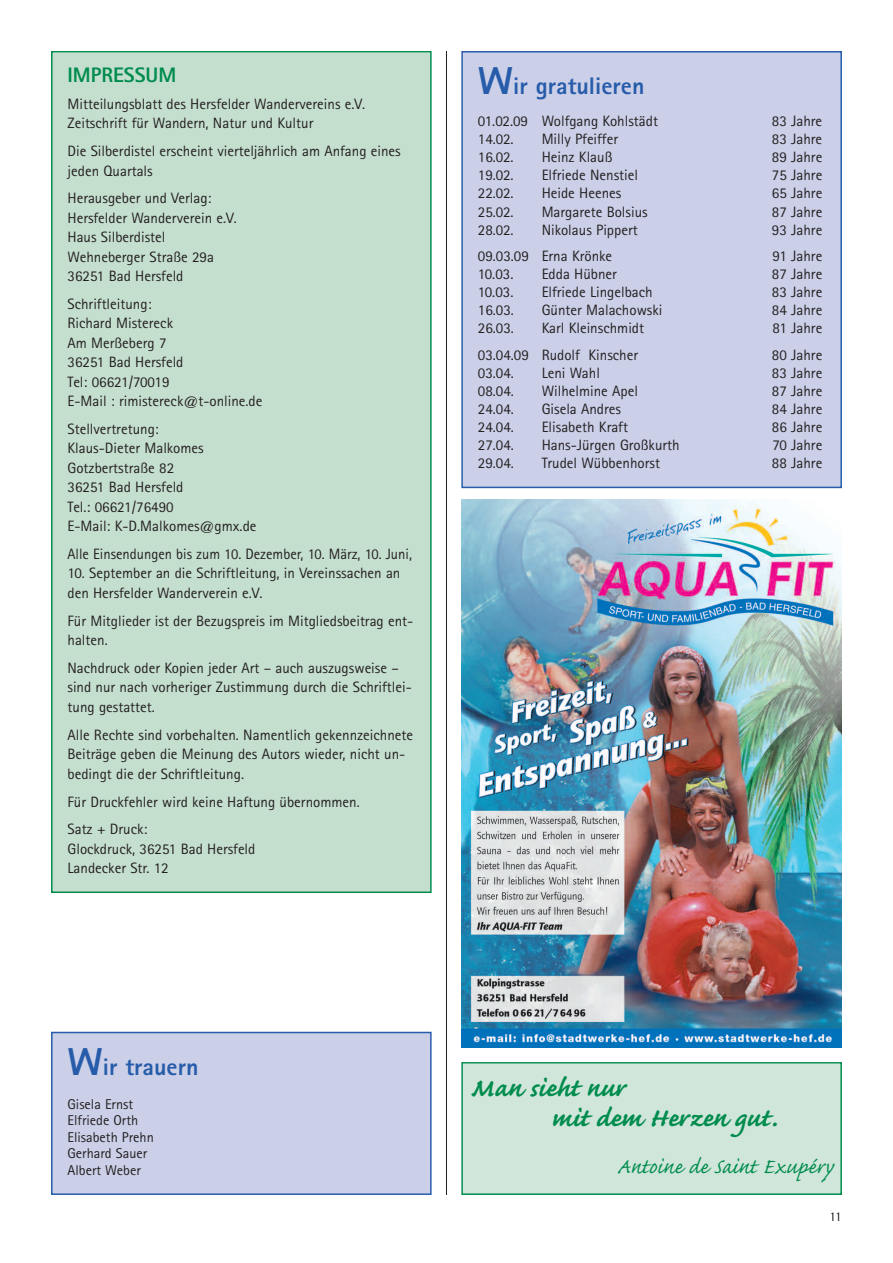
<style>
.page{position:relative;width:893px;height:1263px;background:#fff}
.page>*{position:absolute;margin:0;border:0;box-sizing:border-box;transform-origin:0 0}
.t1{font:700 33px/30px "Caflisch Script";letter-spacing:-.005em;color:#008c4e}
.t2{font:27px "Caflisch Script";color:#008c4e}
.t3{font:800 24px "Rotis Sans Serif";color:#275caa}
.t4{font:800 21px "Rotis Sans Serif";color:#008c4e}
.t5{font:15px/19.4px "Rotis Sans Serif";color:#231f20}
.t6{font:14.25px/16.5px "Rotis Sans Serif";color:#231f20}
.t7{font:13.5px "Rotis Semi Serif";color:#231f20}
.s1{font-size:39px}
</style>
<div class="page">
<hr style="left:446px;top:51px;width:1px;height:1144px;background:#231f20">
<div style="left:53px;top:53px;width:377px;height:838px;background:#c5dfcf"></div>
<div style="left:51px;top:51px;width:381px;height:842px;border:2px solid #008c4e"></div>
<div style="left:463px;top:53px;width:377px;height:434px;background:#cbd0e8"></div>
<div style="left:461px;top:51px;width:381px;height:437px;border:2px solid #275caa"></div>
<div style="left:53px;top:1033px;width:377px;height:160px;background:#cbd0e8"></div>
<div style="left:51px;top:1032px;width:381px;height:163px;border:2px solid #275caa"></div>
<div style="left:463px;top:1063px;width:377px;height:130px;background:#d1e6da"></div>
<div style="left:461px;top:1062px;width:381px;height:133px;border:2px solid #008c4e"></div>
<img style="left:461px;top:500px;width:381px;height:547px">
<h3 class="t4" style="left:68px;top:68px;width:110px">IMPRESSUM</h3>
<p class="t5" style="left:68px;top:95px;width:299px">Mitteilungsblatt des Hersfelder Wandervereins e.V.<br>Zeitschrift für Wandern, Natur und Kultur</p>
<p class="t5" style="left:68px;top:143px;width:335px">Die Silberdistel erscheint vierteljährlich am Anfang eines jeden Quartals</p>
<p class="t5" style="left:68px;top:190px;width:171px">Herausgeber und Verlag:<br>Hersfelder Wanderverein e.V.<br>Haus Silberdistel<br>Wehneberger Straße 29a<br>36251 Bad Hersfeld</p>
<p class="t5" style="left:68px;top:296px;width:196px">Schriftleitung:<br>Richard Mistereck<br>Am Merßeberg 7<br>36251 Bad Hersfeld<br>Tel: 06621/70019<br>E-Mail : rimistereck@t-online.de</p>
<p class="t5" style="left:68px;top:421px;width:191px">Stellvertretung:<br>Klaus-Dieter Malkomes<br>Gotzbertstraße 82<br>36251 Bad Hersfeld<br>Tel.: 06621/76490<br>E-Mail: K-D.Malkomes@gmx.de</p>
<p class="t5" style="left:68px;top:546px;width:346px">Alle Einsendungen bis zum 10. Dezember, 10. März, 10. Juni,</p>
<p class="t5" style="left:68px;top:565px;width:334px">10. September an die Schriftleitung, in Vereinssachen an den Hersfelder Wanderverein e.V.</p>
<p class="t5" style="left:68px;top:612px;width:347px">Für Mitglieder ist der Bezugspreis im Mitgliedsbeitrag ent&shy;halten.</p>
<p class="t5" style="left:68px;top:660px;width:346px">Nachdruck oder Kopien jeder Art – auch auszugsweise – sind nur nach vorheriger Zustimmung durch die Schriftlei&shy;tung gestattet.</p>
<p class="t5" style="left:68px;top:726px;width:347px">Alle Rechte sind vorbehalten. Namentlich gekennzeichnete<br>Beiträge geben die Meinung des Autors wieder, nicht un&shy;bedingt die der Schriftleitung.</p>
<p class="t5" style="left:68px;top:789px;width:294px;line-height:27.9px">Für Druckfehler wird keine Haftung übernommen.<br>Satz + Druck:</p>
<p class="t5" style="left:68px;top:841px;width:189px">Glockdruck, 36251 Bad Hersfeld<br>Landecker Str. 12</p>
<h3 class="t3" style="left:478px;top:78px;width:168px"><span class="s1">W</span>ir gratulieren</h3>
<p class="t5" style="left:478px;top:113px;width:182px">01.02.09 Wolfgang Kohlstädt</p>
<p class="t5" style="left:772px;top:113px;width:52px">83 Jahre</p>
<p class="t5" style="left:478px;top:131px;width:37px">14.02.</p>
<p class="t5" style="left:542px;top:131px;width:78px">Milly Pfeiffer</p>
<p class="t5" style="left:772px;top:131px;width:52px">83 Jahre</p>
<p class="t5" style="left:478px;top:149px;width:37px">16.02.</p>
<p class="t5" style="left:542px;top:149px;width:72px">Heinz Klauß</p>
<p class="t5" style="left:772px;top:149px;width:52px">89 Jahre</p>
<p class="t5" style="left:478px;top:167px;width:37px">19.02.</p>
<p class="t5" style="left:542px;top:167px;width:98px">Elfriede Nenstiel</p>
<p class="t5" style="left:772px;top:167px;width:52px">75 Jahre</p>
<p class="t5" style="left:478px;top:185px;width:37px">22.02.</p>
<p class="t5" style="left:542px;top:185px;width:81px">Heide Heenes</p>
<p class="t5" style="left:772px;top:185px;width:52px">65 Jahre</p>
<p class="t5" style="left:478px;top:203px;width:37px">25.02.</p>
<p class="t5" style="left:542px;top:203px;width:108px">Margarete Bolsius</p>
<p class="t5" style="left:772px;top:203px;width:52px">87 Jahre</p>
<p class="t5" style="left:478px;top:221px;width:37px">28.02.</p>
<p class="t5" style="left:542px;top:221px;width:98px">Nikolaus Pippert</p>
<p class="t5" style="left:772px;top:221px;width:52px">93 Jahre</p>
<p class="t5" style="left:478px;top:248px;width:136px">09.03.09 Erna Krönke</p>
<p class="t5" style="left:772px;top:248px;width:51px">91 Jahre</p>
<p class="t5" style="left:478px;top:266px;width:37px">10.03.</p>
<p class="t5" style="left:542px;top:266px;width:77px">Edda Hübner</p>
<p class="t5" style="left:772px;top:266px;width:52px">87 Jahre</p>
<p class="t5" style="left:478px;top:284px;width:37px">10.03.</p>
<p class="t5" style="left:542px;top:284px;width:113px">Elfriede Lingelbach</p>
<p class="t5" style="left:772px;top:284px;width:52px">83 Jahre</p>
<p class="t5" style="left:478px;top:302px;width:38px">16.03.</p>
<p class="t5" style="left:542px;top:302px;width:122px">Günter Malachowski</p>
<p class="t5" style="left:772px;top:302px;width:52px">84 Jahre</p>
<p class="t5" style="left:478px;top:320px;width:38px">26.03.</p>
<p class="t5" style="left:542px;top:320px;width:104px">Karl Kleinschmidt</p>
<p class="t5" style="left:772px;top:320px;width:51px">81 Jahre</p>
<p class="t5" style="left:478px;top:347px;width:162px">03.04.09 Rudolf Kinscher</p>
<p class="t5" style="left:772px;top:347px;width:52px">80 Jahre</p>
<p class="t5" style="left:478px;top:365px;width:38px">03.04.</p>
<p class="t5" style="left:542px;top:365px;width:60px">Leni Wahl</p>
<p class="t5" style="left:772px;top:365px;width:52px">83 Jahre</p>
<p class="t5" style="left:478px;top:383px;width:38px">08.04.</p>
<p class="t5" style="left:542px;top:383px;width:98px">Wilhelmine Apel</p>
<p class="t5" style="left:772px;top:383px;width:52px">87 Jahre</p>
<p class="t5" style="left:478px;top:401px;width:38px">24.04.</p>
<p class="t5" style="left:542px;top:401px;width:81px">Gisela Andres</p>
<p class="t5" style="left:772px;top:401px;width:52px">84 Jahre</p>
<p class="t5" style="left:478px;top:419px;width:38px">24.04.</p>
<p class="t5" style="left:542px;top:419px;width:88px">Elisabeth Kraft</p>
<p class="t5" style="left:772px;top:419px;width:52px">86 Jahre</p>
<p class="t5" style="left:478px;top:437px;width:38px">27.04.</p>
<p class="t5" style="left:542px;top:437px;width:140px">Hans-Jürgen Großkurth</p>
<p class="t5" style="left:772px;top:437px;width:51px">70 Jahre</p>
<p class="t5" style="left:478px;top:455px;width:38px">29.04.</p>
<p class="t5" style="left:542px;top:455px;width:120px">Trudel Wübbenhorst</p>
<p class="t5" style="left:772px;top:455px;width:52px">88 Jahre</p>
<h3 class="t3" style="left:68px;top:1058px;width:133px"><span class="s1">W</span>ir trauern</h3>
<p class="t6" style="left:68px;top:1097px;width:88px">Gisela Ernst<br>Elfriede Orth<br>Elisabeth Prehn<br>Gerhard Sauer<br>Albert Weber</p>
<h1 class="t1" style="left:551px;top:1069px;width:227px;text-indent:-81px">Man sieht nur<br>mit dem Herzen gut.</h1>
<h2 class="t2" style="left:617px;top:1148px;width:217px">Antoine de Saint Exupéry</h2>
<p class="t7" style="left:829px;top:1212px;width:14px">11</p>
</div>
